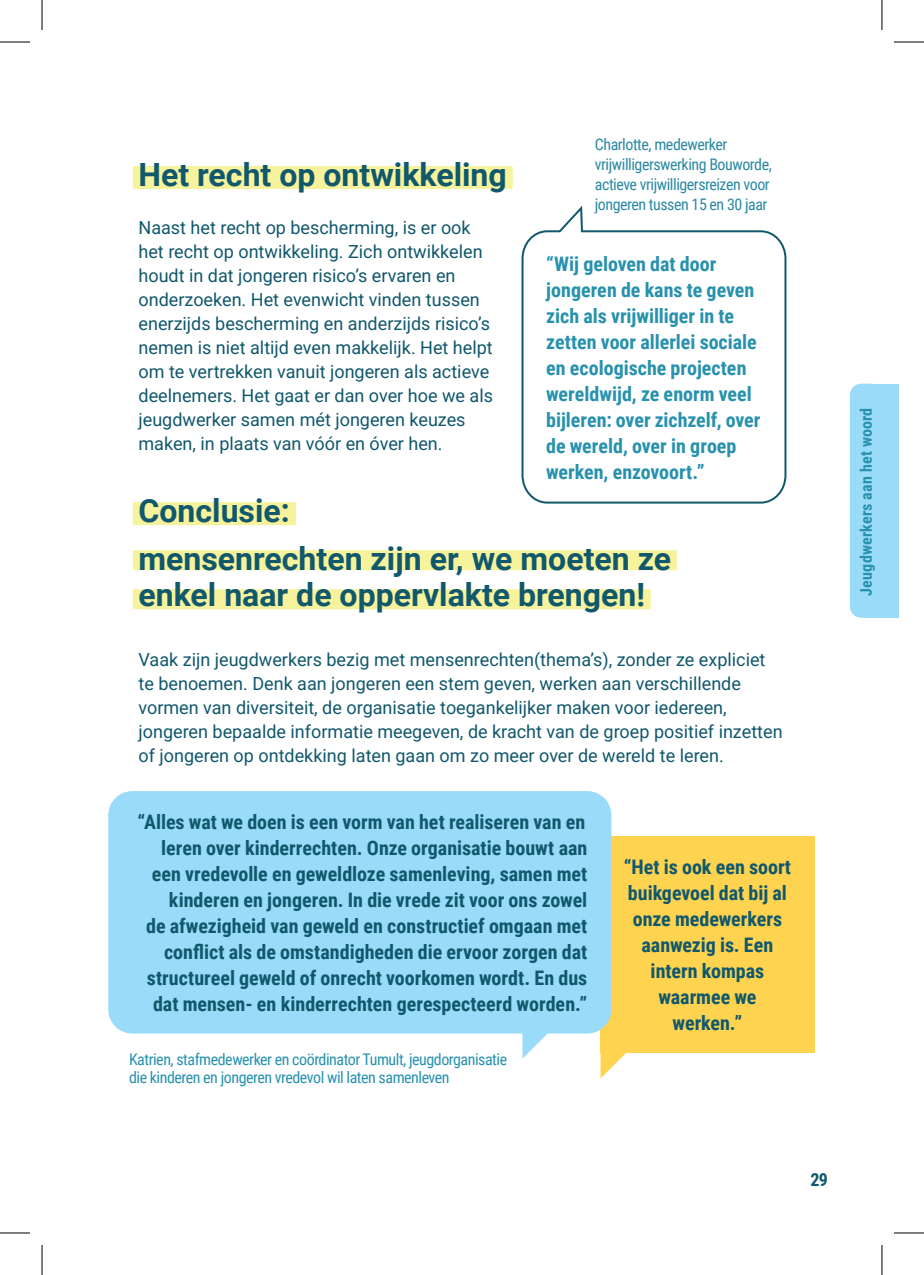
<style>
.page{position:relative;width:924px;height:1275px;background:#fff}
.page>*{position:absolute;margin:0;border:0;box-sizing:border-box;transform-origin:0 0}
.H2_ONDERTITEL{font:700 32px/36px "Roboto";color:#11586c}
.quote{font:700 20px/26px "Roboto Condensed";color:#11586c;text-align:center}
.quote-2{font:700 20px/26px "Roboto Condensed";color:#2791ae}
.broodtekst{font:18px/24px "Roboto";color:#11586c}
.t1{font:700 18px "Roboto Condensed";color:#11586c}
.naam_bij_quote{font:16px/18px "Roboto Condensed";letter-spacing:-.03em;color:#2791ae}
.naam_bij_quote-2{font:16px/20px "Roboto Condensed";letter-spacing:-.03em;color:#2b88a2}
.naam_bij_quote-3{font:700 16px "Roboto Condensed";letter-spacing:.01em;color:#2791ae}
</style>
<div class="page">
<div style="left:133px;top:166px;width:379px;height:20px;background:#f6f39c"></div>
<div style="left:133px;top:169px;width:379px;height:20px;background:#f6f39c"></div>
<div style="left:133px;top:502px;width:162px;height:20px;background:#f6f39c"></div>
<div style="left:133px;top:505px;width:162px;height:20px;background:#f6f39c"></div>
<div style="left:133px;top:550px;width:543px;height:20px;background:#f6f39c"></div>
<div style="left:133px;top:589px;width:517px;height:20px;background:#f6f39c"></div>
<div style="left:599px;top:836px;width:215px;height:216px;background:#fed350"></div>
<svg style="left:600px;top:1052px;width:27px;height:26px"></svg>
<div style="left:108px;top:791px;width:503px;height:242px;background:#99dbf8;border-radius:24px"></div>
<svg style="left:522px;top:1033px;width:27px;height:25px"></svg>
<svg style="left:521px;top:206px;width:266px;height:298px"></svg>
<div style="left:862px;top:384px;width:36px;height:233px;background:#99dbf8"></div>
<div style="left:849px;top:384px;width:32px;height:233px;background:#99dbf8;border-radius:11px"></div>
<hr style="left:0;top:42px;width:30px;height:1px;background:#000">
<hr style="left:893px;top:42px;width:30px;height:1px;background:#000">
<hr style="left:0;top:1232px;width:30px;height:1px;background:#000">
<hr style="left:893px;top:1232px;width:30px;height:1px;background:#000">
<hr style="left:42px;top:0;width:1px;height:30px;background:#000">
<hr style="left:42px;top:1245px;width:1px;height:30px;background:#000">
<hr style="left:881px;top:0;width:1px;height:30px;background:#000">
<hr style="left:881px;top:1245px;width:1px;height:30px;background:#000">
<p class="H2_ONDERTITEL" style="left:138px;top:155px;width:369px">Het recht op ontwikkeling</p>
<p class="broodtekst" style="left:138px;top:215px;width:356px">Naast het recht op bescherming, is er ook het recht op ontwikkeling. Zich ontwikkelen houdt in dat jongeren risico’s ervaren en onderzoeken. Het evenwicht vinden tussen enerzijds bescherming en anderzijds risico’s nemen is niet altijd even makkelijk. Het helpt om te vertrekken vanuit jongeren als actieve deelnemers. Het gaat er dan over hoe we als jeugdwerker samen mét jongeren keuzes maken, in plaats van vóór en óver hen.</p>
<p class="naam_bij_quote-2" style="left:594px;top:134px;width:178px">Charlotte, medewerker vrijwilligerswerking Bouworde, actieve vrijwilligersreizen voor jongeren tussen 15 en 30 jaar</p>
<p class="quote-2" style="left:546px;top:250px;width:216px">“Wij geloven dat door jongeren de kans te geven zich als vrijwilliger in te zetten voor allerlei sociale en ecologische projecten wereldwijd, ze enorm veel bijleren: over zichzelf, over de wereld, over in groep werken, enzovoort.”</p>
<p class="H2_ONDERTITEL" style="left:138px;top:491px;width:153px">Conclusie:</p>
<p class="H2_ONDERTITEL" style="left:138px;top:539px;width:534px">mensenrechten zijn er, we moeten ze enkel naar de oppervlakte brengen!</p>
<p class="broodtekst" style="left:138px;top:647px;width:645px">Vaak zijn jeugdwerkers bezig met mensenrechten(thema’s), zonder ze expliciet te benoemen. Denk aan jongeren een stem geven, werken aan verschillende vormen van diversiteit, de organisatie toegankelijker maken voor iedereen, jongeren bepaalde informatie meegeven, de kracht van de groep positief inzetten of jongeren op ontdekking laten gaan om zo meer over de wereld te leren.</p>
<p class="quote" style="left:138px;top:808px;width:451px;text-align:right">“Alles wat we doen is een vorm van het realiseren van en leren over kinderrechten. Onze organisatie bouwt aan een vredevolle en geweldloze samenleving, samen met kinderen en jongeren. In die vrede zit voor ons zowel<br>de afwezigheid van geweld en constructief omgaan met conflict als de omstandigheden die ervoor zorgen dat structureel geweld of onrecht voorkomen wordt. En dus dat mensen- en kinderrechten gerespecteerd worden.”</p>
<p class="naam_bij_quote" style="left:129px;top:1049px;width:379px">Katrien, stafmedewerker en coördinator Tumult, jeugdorganisatie die kinderen en jongeren vredevol wil laten samenleven</p>
<p class="quote" style="left:623px;top:853px;width:169px">“Het is ook een soort buikgevoel dat bij al onze medewerkers aanwezig is. Een intern kompas waarmee we werken.”</p>
<p class="naam_bij_quote-3" style="left:854px;top:595px;width:189px;rotate:-90deg">Jeugdwerkers aan het woord</p>
<p class="t1" style="left:810px;top:1167px;width:19px">29</p>
</div>
